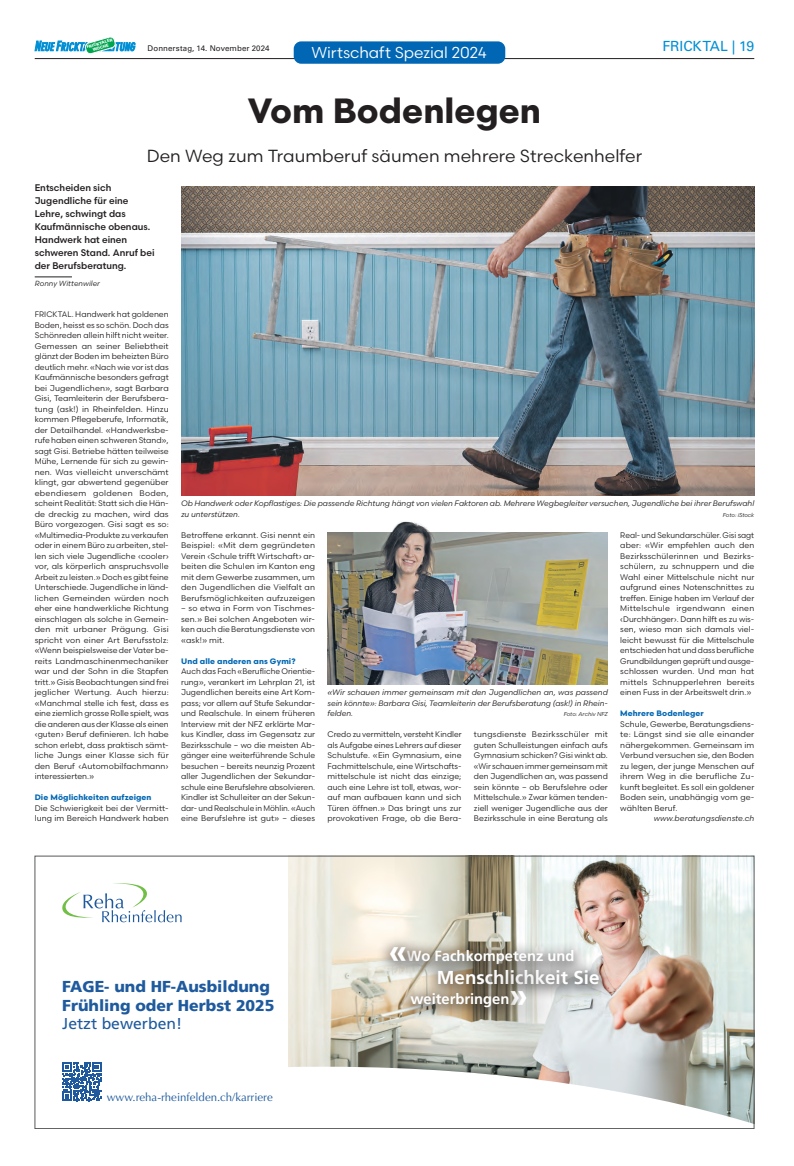
<style>
.page{position:relative;width:794px;height:1166px;background:#fff}
.page>*{position:absolute;margin:0;border:0;box-sizing:border-box;transform-origin:0 0}
.t1{font:700 35px "Scandia";color:#231f20}
.t2{font:700 33.51px "Frutiger LT Pro";color:#fff}
.t3{font:700 18.72px "Frutiger LT Pro";color:#fff}
.t4{font:17.5px "Scandia";color:#231f20}
.t5{font:900 15.75px/18.4px "Frutiger LT";color:#1e5a9d}
.t6{font:15.75px "Scandia";letter-spacing:-.005em;color:#fff}
.t7{font:15.75px "Frutiger LT Pro";color:#1e5a9d}
.t8{font:700 14.7px "Frutiger LT Pro";color:#fff}
.t9{font:14px "Univers LT Std";color:#008fd5}
.t10{font:11.46px "Optima LT Std";color:#1e5a9d}
.t11{font:500 9.62px/13px "Scandia";color:#231f20}
.t12{font:8.14px/10.5px "Scandia";letter-spacing:.01em;color:#231f20;text-align:justify}
.t13{font:8.14px/10.5px "Scandia";letter-spacing:.01em;color:#231f20;text-align:justify;scale:.96 1}
.t14{font:8.14px/10.5px "Scandia";letter-spacing:.01em;color:#231f20;text-align:justify;scale:.95 1}
.t15{font:italic 7.96px "Scandia";letter-spacing:.01em;color:#231f20}
.t16{font:italic 7.88px/10.5px "Scandia";color:#231f20}
.t17{font:700 7.88px "Scandia";letter-spacing:.01em;color:#0166b3}
.t18{font:7.88px "Univers LT Std";letter-spacing:.01em;color:#231f20}
.t19{font:italic 7.44px "Scandia";letter-spacing:.01em;color:#231f20}
.t20{font:italic 5.69px "Scandia";color:#231f20}
.t21{font:900 4.02px/4.3px "Univers LT Std";color:#fff;text-align:center}
.s1{font-size:7.96px}
</style>
<div class="page">
<hr style="left:35px;top:277px;width:37px;height:1px;background:#231f20">
<img style="left:181px;top:186px;width:573px;height:310px">
<hr style="left:35px;top:58px;width:719px;height:1px;background:#231f20">
<div style="left:294px;top:41px;width:211px;height:23px;background:#0166b3;border-radius:7px"></div>
<img style="left:288px;top:858px;width:464px;height:208px">
<svg style="left:288px;top:1066px;width:464px;height:58px"></svg>
<div style="left:393px;top:938px;width:195px;height:43px;background:#231f20;opacity:.5"></div>
<div style="left:423px;top:957px;width:190px;height:44px;background:#231f20;opacity:.5"></div>
<div style="left:375px;top:934px;width:45px;height:44px;background:#231f20;opacity:.5"></div>
<div style="left:463px;top:952px;width:109px;height:108px;background:#231f20;opacity:.5"></div>
<div style="left:396px;top:981px;width:127px;height:44px;background:#231f20;opacity:.5"></div>
<svg style="left:62px;top:1062px;width:39px;height:39px"></svg>
<svg style="left:62px;top:883px;width:120px;height:39px"></svg>
<div style="left:35px;top:856px;width:719px;height:273px;border:1px solid #57585a"></div>
<img style="left:327px;top:521px;width:281px;height:164px">
<svg style="left:35px;top:37px;width:100px;height:17px"></svg>
<p class="t21" style="left:86px;top:45px;width:28px;rotate:-16deg">FRICKTALER<br>WOCHE</p>
<p class="t18" style="left:148px;top:44px;width:123px">Donnerstag, 14. November 2024</p>
<h3 class="t6" style="left:311px;top:43px;width:177px">Wirtschaft Spezial 2024</h3>
<h3 class="t9" style="left:662px;top:38px;width:93px">FRICKTAL | 19</h3>
<h1 class="t1" style="left:248px;top:89px;width:295px">Vom Bodenlegen</h1>
<h3 class="t4" style="left:147px;top:145px;width:497px">Den Weg zum Traumberuf säumen mehrere Streckenhelfer</h3>
<p class="t11" style="left:35px;top:181px;width:121px">Entscheiden sich<br>Jugendliche für eine<br>Lehre, schwingt das<br>Kaufmännische obenaus.<br>Handwerk hat einen schweren Stand. Anruf bei der Berufsberatung.</p>
<p class="t19" style="left:35px;top:279px;width:67px">Ronny Wittenwiler</p>
<p class="t12" style="left:35px;top:309px;width:136px"><span class="s1">FRICKTAL.</span> Handwerk hat goldenen Boden, heisst es so schön. Doch das Schönreden allein hilft nicht weiter.<br>Gemessen an seiner Beliebtheit glänzt der Boden im beheizten Büro deutlich mehr. «Nach wie vor ist das Kaufmännische besonders gefragt bei Jugendlichen», sagt Barbara Gisi, Teamleiterin der Berufsbera&shy;tung (ask!) in Rheinfelden. Hinzu kommen Pflegeberufe, Informatik, der Detailhandel. «Handwerksbe&shy;rufe haben einen schweren Stand», sagt Gisi. Betriebe hätten teilweise Mühe, Lernende für sich zu gewin&shy;nen. Was vielleicht unverschämt klingt, gar abwertend gegenüber ebendiesem goldenen Boden, scheint Realität: Statt sich die Hän&shy;de dreckig zu machen, wird das Büro vorgezogen. Gisi sagt es so: «Multimedia-Produkte zu verkaufen oder in einem Büro zu arbeiten, stel&shy;len sich viele Jugendliche ‹cooler› vor, als körperlich anspruchsvolle Arbeit zu leisten.» Doch es gibt feine Unterschiede. Jugendliche in länd&shy;lichen Gemeinden würden noch eher eine handwerkliche Richtung einschlagen als solche in Gemein&shy;den mit urbaner Prägung. Gisi spricht von einer Art Berufsstolz: «Wenn beispielsweise der Vater be&shy;reits Landmaschinenmechaniker war und der Sohn in die Stapfen tritt.» Gisis Beobachtungen sind frei jeglicher Wertung. Auch hierzu: «Manchmal stelle ich fest, dass es eine ziemlich grosse Rolle spielt, was die anderen aus der Klasse als einen ‹guten› Beruf definieren. Ich habe schon erlebt, dass praktisch sämt&shy;liche Jungs einer Klasse sich für den Beruf ‹Automobilfachmann› interessierten.»</p>
<p class="t17" style="left:35px;top:793px;width:118px">Die Möglichkeiten aufzeigen</p>
<p class="t12" style="left:35px;top:803px;width:135px">Die Schwierigkeit bei der Vermitt&shy;lung im Bereich Handwerk haben</p>
<p class="t16" style="left:181px;top:498px;width:575px">Ob Handwerk oder Kopflastiges: Die passende Richtung hängt von vielen Faktoren ab. Mehrere Wegbegleiter versuchen, Jugendliche bei ihrer Berufswahl zu unterstützen.</p>
<p class="t20" style="left:723px;top:511px;width:33px">Foto: iStock</p>
<p class="t12" style="left:181px;top:530px;width:136px">Betroffene erkannt. Gisi nennt ein Beispiel: «Mit dem gegründeten Verein ‹Schule trifft Wirtschaft› ar&shy;beiten die Schulen im Kanton eng mit dem Gewerbe zusammen, um den Jugendlichen die Vielfalt an Berufsmöglichkeiten aufzuzeigen</p>
<p class="t12" style="left:181px;top:603px;width:135px">– so etwa in Form von Tischmes&shy;sen.» Bei solchen Angeboten wir&shy;ken auch die Beratungsdienste von «ask!» mit.</p>
<p class="t17" style="left:181px;top:656px;width:116px">Und alle anderen ans Gymi?</p>
<p class="t13" style="left:181px;top:666px;width:141px">Auch das Fach «Berufliche Orientie&shy;rung», verankert im Lehrplan 21, ist Jugendlichen bereits eine Art Kom&shy;pass; vor allem auf Stufe Sekundar&shy;und Realschule. In einem früheren Interview mit der NFZ erklärte Mar&shy;kus Kindler, dass im Gegensatz zur Bezirksschule – wo die meisten Ab&shy;gänger eine weiterführende Schule besuchen – bereits neunzig Prozent aller Jugendlichen der Sekundar&shy;schule eine Berufslehre absolvieren.<br>Kindler ist Schulleiter an der Sekun&shy;dar- und Realschule in Möhlin. «Auch eine Berufslehre ist gut» – dieses</p>
<p class="t14" style="left:620px;top:530px;width:143px">Real- und Sekundarschüler. Gisi sagt aber: «Wir empfehlen auch den Bezirksschülerinnen und Bezirks&shy;schülern, zu schnuppern und die Wahl einer Mittelschule nicht nur aufgrund eines Notenschnittes zu treffen. Einige haben im Verlauf der Mittelschule irgendwann einen ‹Durchhänger›. Dann hilft es zu wis&shy;sen, wieso man sich damals viel&shy;leicht bewusst für die Mittelschule entschieden hat und dass berufliche Grundbildungen geprüft und ausge&shy;schlossen wurden. Und man hat mittels Schnupperlehren bereits einen Fuss in der Arbeitswelt drin.»</p>
<p class="t17" style="left:620px;top:709px;width:85px">Mehrere Bodenleger</p>
<p class="t12" style="left:620px;top:719px;width:135px">Schule, Gewerbe, Beratungsdiens&shy;te: Längst sind sie alle einander nähergekommen. Gemeinsam im Verbund versuchen sie, den Boden zu legen, der junge Menschen auf ihrem Weg in die berufliche Zu&shy;kunft begleitet. Es soll ein goldener Boden sein, unabhängig vom ge&shy;wählten Beruf.</p>
<p class="t15" style="left:654px;top:813px;width:102px">www.beratungsdienste.ch</p>
<p class="t16" style="left:327px;top:687px;width:282px;text-align:justify">«Wir schauen immer gemeinsam mit den Jugendlichen an, was passend sein könnte»: Barbara Gisi, Teamleiterin der Berufsberatung (ask!) in Rhein&shy;felden.</p>
<p class="t20" style="left:563px;top:711px;width:46px">Foto: Archiv NFZ</p>
<p class="t13" style="left:327px;top:729px;width:141px">Credo zu vermitteln, versteht Kindler als Aufgabe eines Lehrers auf dieser Schulstufe. «Ein Gymnasium, eine Fachmittelschule, eine Wirtschafts&shy;mittelschule ist nicht das einzige; auch eine Lehre ist toll, etwas, wor&shy;auf man aufbauen kann und sich Türen öffnen.» Das bringt uns zur provokativen Frage, ob die Bera-</p>
<p class="t12" style="left:474px;top:729px;width:135px">tungsdienste Bezirksschüler mit guten Schulleistungen einfach aufs Gymnasium schicken? Gisi winkt ab. «Wir schauen immer gemeinsam mit den Jugendlichen an, was passend sein könnte – ob Berufslehre oder Mittelschule.» Zwar kämen tenden&shy;ziell weniger Jugendliche aus der Bezirksschule in eine Beratung als</p>
<h3 class="t5" style="left:62px;top:977px;width:214px">FAGE- und HF-Ausbildung<br>Frühling oder Herbst 2025</h3>
<h3 class="t7" style="left:62px;top:1014px;width:121px">Jetzt bewerben!</h3>
<h3 class="t10" style="left:107px;top:1090px;width:168px">www.reha-rheinfelden.ch/karriere</h3>
<h2 class="t2" style="left:388px;top:931px;width:20px">«</h2>
<h3 class="t8" style="left:407px;top:947px;width:169px">Wo Fachkompetenz und</h3>
<h3 class="t3" style="left:437px;top:966px;width:164px">Menschlichkeit Sie</h3>
<h3 class="t8" style="left:410px;top:990px;width:100px">weiterbringen</h3>
<h2 class="t2" style="left:509px;top:975px;width:20px">»</h2>
</div>
